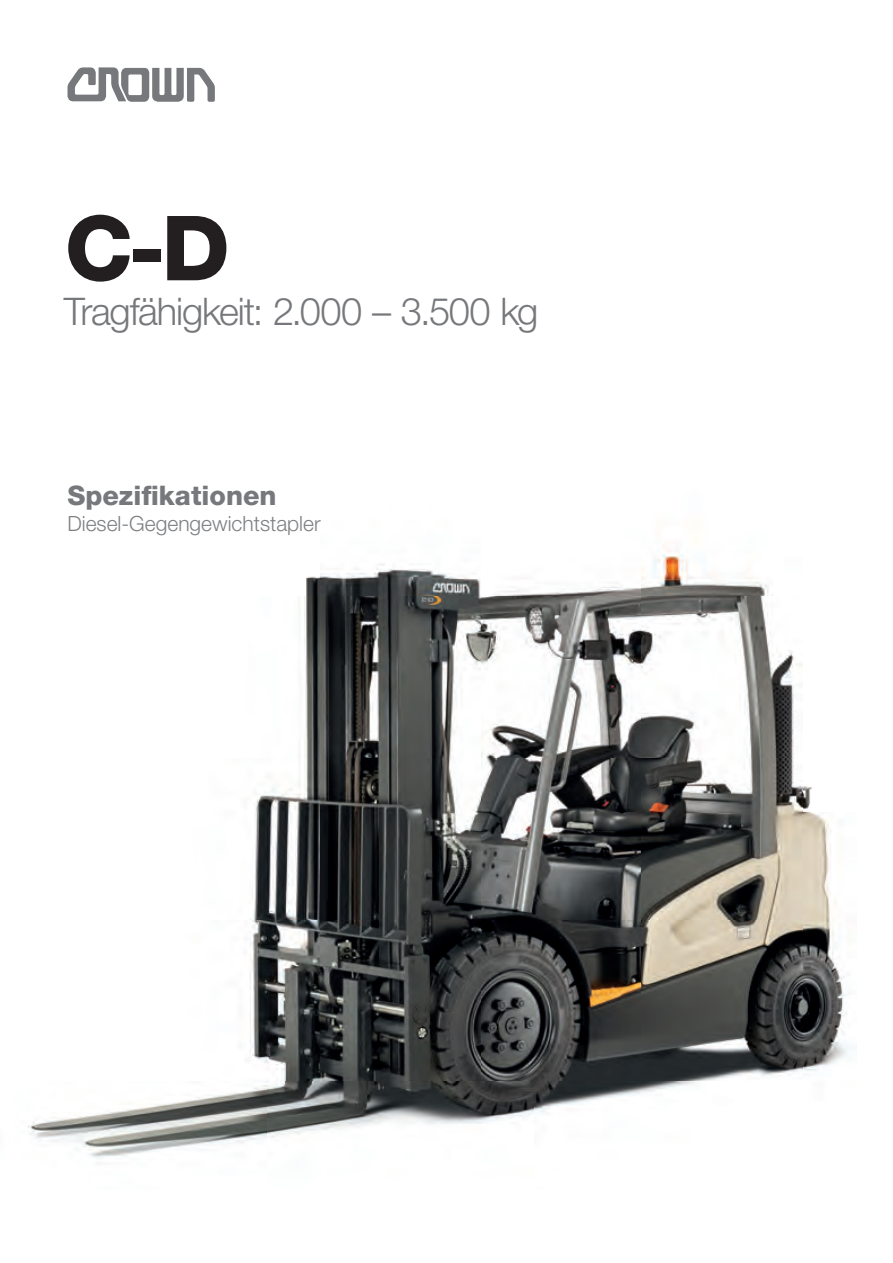
<style>
.page{position:relative;width:893px;height:1263px;background:#fff}
.page>*{position:absolute;margin:0;border:0;box-sizing:border-box;transform-origin:0 0}
.t1{font:800 90px "Helvetica Neue LT Std";color:#231f20}
.t2{font:300 38.1px "Helvetica Neue LT Std";letter-spacing:-.03em;color:#76787b}
.t3{font:800 27px "Helvetica Neue LT Std";color:#76787b}
.t4{font:300 21px "Helvetica Neue LT Pro";color:#7e8083}
</style>
<div class="page">
<img style="left:28px;top:545px;width:825px;height:613px">
<svg style="left:68px;top:67px;width:147px;height:35px"></svg>
<h1 class="t1" style="left:64px;top:195px;width:167px">C-D</h1>
<p class="t2" style="left:64px;top:288px;width:476px">Tragfähigkeit: 2.000 – 3.500 kg</p>
<p class="t3" style="left:67px;top:480px;width:211px">Spezifikationen</p>
<p class="t4" style="left:67px;top:510px;width:255px">Diesel-Gegengewichtstapler</p>
</div>
